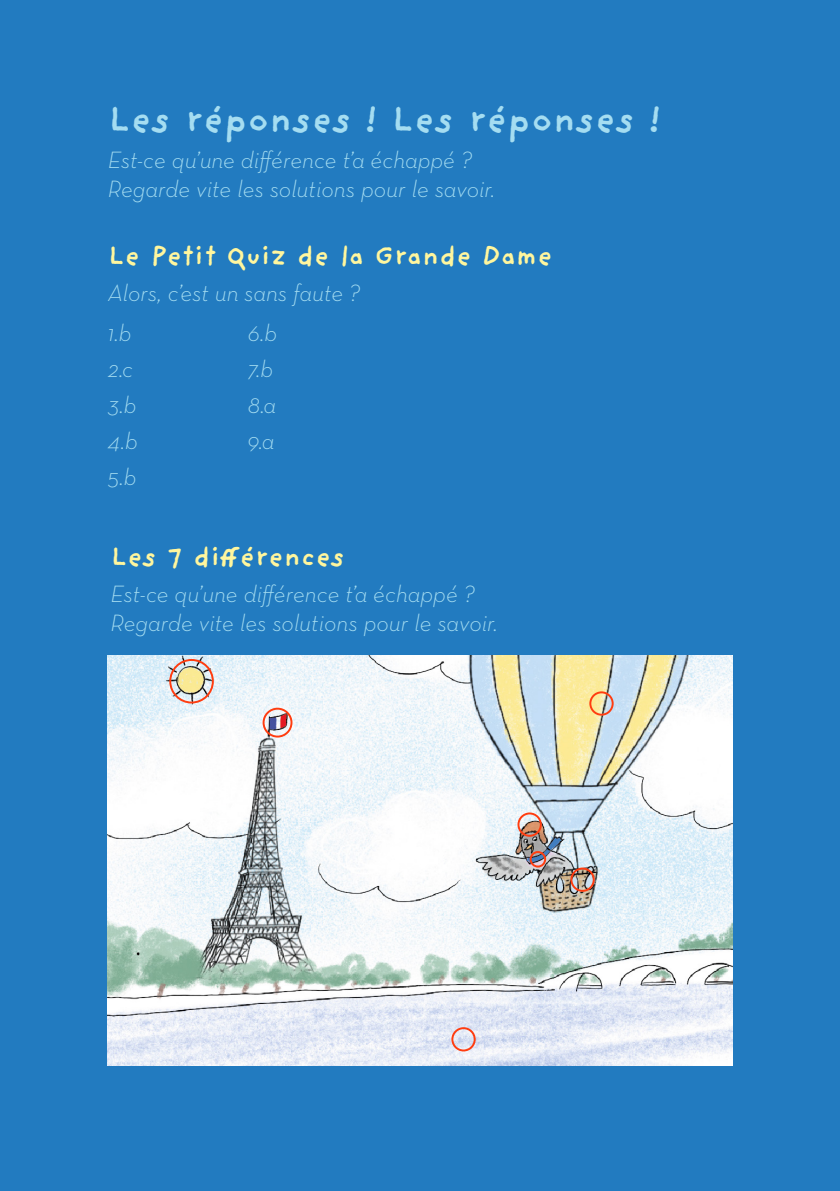
<style>
.page{position:relative;width:840px;height:1191px;background:#fff}
.page>*{position:absolute;margin:0;border:0;box-sizing:border-box;transform-origin:0 0}
.t1{font:700 38px "Providence Sans Pro";color:#a5ddf1}
.t2{font:700 28px "Providence Sans Pro";color:#fff69e}
.t3{font:italic 300 24px "Neutra Text";color:#a5ddf1}
</style>
<div class="page">
<div style="left:0;top:0;width:839px;height:1191px;background:#227bc0"></div>
<hr style="left:839px;top:0;width:1px;height:1191px;background:#227bc0">
<img style="left:108px;top:655px;width:624px;height:410px">
<div style="left:169px;top:659px;width:45px;height:44px;border:2px solid #ff3d10;border-radius:50%"></div>
<div style="left:262px;top:707px;width:30px;height:30px;border:2px solid #ff3d10;border-radius:50%"></div>
<div style="left:517px;top:812px;width:24px;height:24px;border:2px solid #ff3d10;border-radius:50%"></div>
<div style="left:529px;top:851px;width:17px;height:16px;border:2px solid #ff3d10;border-radius:50%"></div>
<div style="left:570px;top:867px;width:24px;height:25px;border:2px solid #ff3d10;border-radius:50%"></div>
<div style="left:451px;top:1027px;width:24px;height:24px;border:2px solid #ff3d10;border-radius:50%"></div>
<div style="left:589px;top:691px;width:24px;height:24px;border:2px solid #ff3d10;border-radius:50%"></div>
<p class="t1" style="left:108px;top:97px;width:553px">Les réponses ! Les réponses !</p>
<p class="t3" style="left:108px;top:146px;width:365px">Est-ce qu’une différence t’a échappé ?</p>
<p class="t3" style="left:108px;top:174px;width:388px">Regarde vite les solutions pour le savoir.</p>
<p class="t2" style="left:108px;top:239px;width:446px">Le Petit Quiz de la Grande Dame</p>
<p class="t3" style="left:108px;top:278px;width:253px">Alors, c’est un sans faute ?</p>
<p class="t3" style="left:108px;top:318px;width:25px">1.b</p>
<p class="t3" style="left:108px;top:354px;width:27px">2.c</p>
<p class="t3" style="left:108px;top:390px;width:30px">3.b</p>
<p class="t3" style="left:108px;top:426px;width:31px">4.b</p>
<p class="t3" style="left:108px;top:462px;width:30px">5.b</p>
<p class="t3" style="left:248px;top:318px;width:31px">6.b</p>
<p class="t3" style="left:248px;top:354px;width:27px">7.b</p>
<p class="t3" style="left:248px;top:390px;width:30px">8.a</p>
<p class="t3" style="left:248px;top:426px;width:28px">9.a</p>
<p class="t2" style="left:110px;top:540px;width:236px">Les 7 différences</p>
<p class="t3" style="left:110px;top:579px;width:365px">Est-ce qu’une différence t’a échappé ?</p>
<p class="t3" style="left:110px;top:608px;width:388px">Regarde vite les solutions pour le savoir.</p>
</div>
